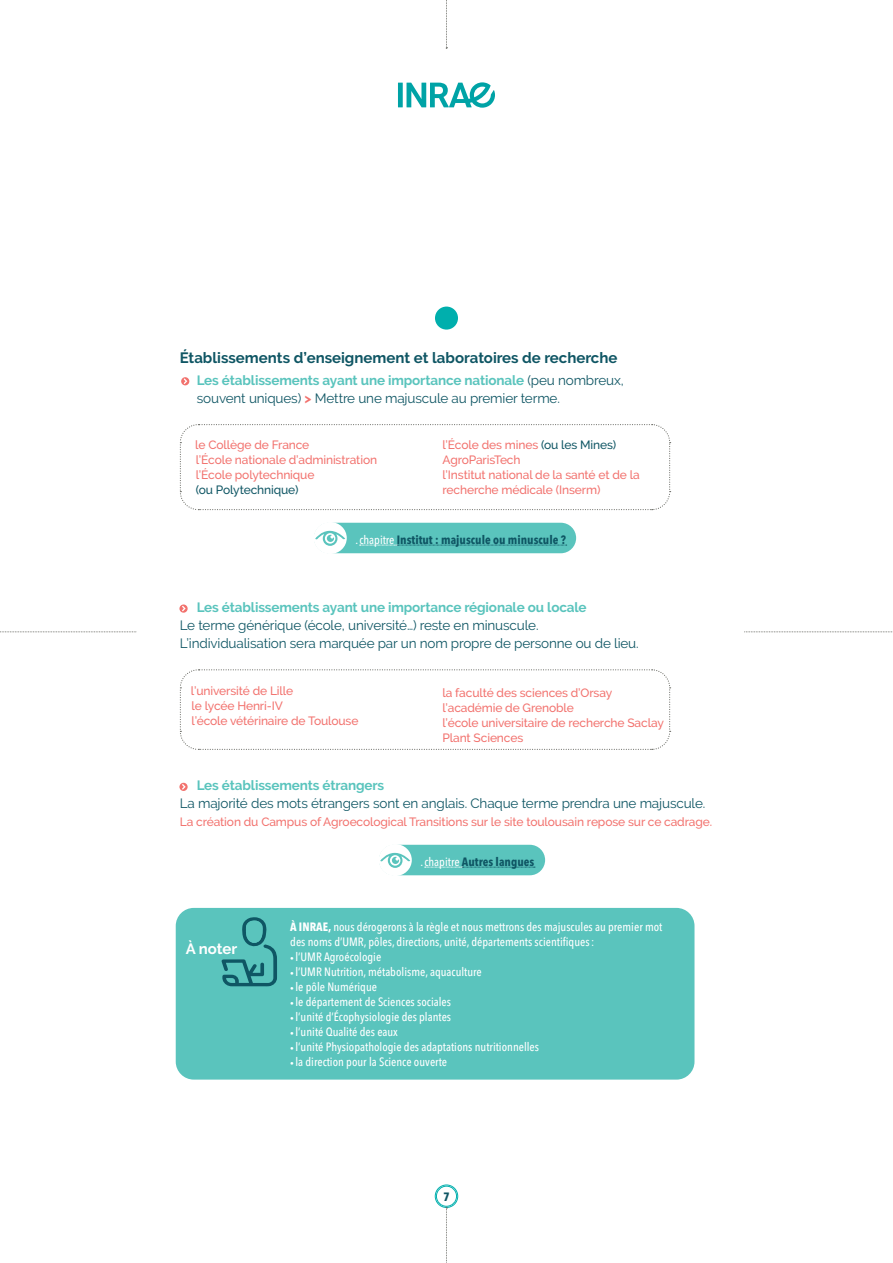
<style>
.page{position:relative;width:893px;height:1263px;background:#fff}
.page>*{position:absolute;margin:0;border:0;box-sizing:border-box;transform-origin:0 0}
.t1{font:700 15px "Raleway";color:#0f5664}
.t2{font:700 15px "Raleway";letter-spacing:-.005em;color:#fff}
.t3{font:13.5px/18px "Raleway";letter-spacing:-.01em;color:#0f5664}
.t4{font:700 13.5px "Raleway";letter-spacing:-.01em;color:#5ac4bd}
.t5{font:500 12px/15px "Raleway";letter-spacing:-.01em;color:#f2726e}
.t6{font:500 condensed 12px/15px "Avenir Next LT Pro";color:#fff}
.t7{font:700 condensed 12px "Avenir Next LT Pro";color:#0f5664}
.s1{font-weight:700;color:#5ac4bd}
.s2{font-weight:700;color:#f2726e}
.s3{color:#0f5664}
.s4{font-weight:500;color:#fff}
.s5{font-weight:700}
.s6{font-size:7.5px}
</style>
<div class="page">
<div style="left:435px;top:1185px;width:23px;height:22px;border:1px solid #00afad;border-radius:50%"></div>
<div style="left:436px;top:1186px;width:21px;height:20px;border:1px solid #00afad;border-radius:50%"></div>
<svg style="left:446px;top:0;width:1px;height:49px"></svg>
<svg style="left:446px;top:1207px;width:1px;height:56px"></svg>
<svg style="left:0;top:631px;width:893px;height:1px"></svg>
<div style="left:398px;top:83px;width:5px;height:24px;background:#00a3a6"></div>
<svg style="left:406px;top:82px;width:89px;height:26px"></svg>
<div style="left:137px;top:349px;width:607px;height:788px;background:#fff"></div>
<svg style="left:179px;top:424px;width:492px;height:87px"></svg>
<div style="left:314px;top:523px;width:262px;height:30px;background:#5ac4bd;border-radius:15px"></div>
<svg style="left:360px;top:545px;width:207px;height:1px"></svg>
<svg style="left:314px;top:522px;width:33px;height:32px"></svg>
<svg style="left:179px;top:669px;width:492px;height:81px"></svg>
<div style="left:379px;top:845px;width:166px;height:30px;background:#5ac4bd;border-radius:15px"></div>
<svg style="left:425px;top:867px;width:110px;height:1px"></svg>
<svg style="left:379px;top:844px;width:33px;height:32px"></svg>
<div style="left:435px;top:307px;width:23px;height:23px;background:#00afad;border-radius:50%"></div>
<svg style="left:181px;top:377px;width:8px;height:8px"></svg>
<svg style="left:184px;top:378px;width:3px;height:6px"></svg>
<svg style="left:179px;top:604px;width:9px;height:9px"></svg>
<svg style="left:182px;top:606px;width:4px;height:5px"></svg>
<svg style="left:179px;top:783px;width:9px;height:8px"></svg>
<svg style="left:182px;top:784px;width:4px;height:5px"></svg>
<div style="left:176px;top:908px;width:518px;height:171px;background:#5ac4bd;border-radius:18px"></div>
<svg style="left:221px;top:917px;width:56px;height:69px"></svg>
<p class="t1" style="left:180px;top:349px;width:439px">Établissements d’enseignement et laboratoires de recherche</p>
<p class="t3" style="left:197px;top:371px;width:428px"><span class="s1">Les établissements ayant une importance nationale</span> (peu nombreux, souvent uniques) <span class="s2">&gt;</span> Mettre une majuscule au premier terme.</p>
<p class="t5" style="left:195px;top:438px;width:116px">le Collège de France</p>
<p class="t5" style="left:196px;top:453px;width:183px">l’École nationale d’administration</p>
<p class="t5" style="left:196px;top:468px;width:120px">l’École polytechnique <span class="s3">(ou Polytechnique)</span></p>
<p class="t5" style="left:442px;top:438px;width:175px">l’École des mines <span class="s3">(ou les Mines)</span></p>
<p class="t5" style="left:442px;top:453px;width:80px">AgroParisTech</p>
<p class="t5" style="left:442px;top:468px;width:199px">l’Institut national de la santé et de la recherche médicale (Inserm)</p>
<p class="t7" style="left:355px;top:532px;width:212px"><span class="s4">.chapitre</span> Institut : majuscule ou minuscule ?</p>
<p class="t4" style="left:197px;top:600px;width:391px">Les établissements ayant une importance régionale ou locale</p>
<p class="t3" style="left:180px;top:616px;width:460px">Le terme générique (école, université…) reste en minuscule.<br>L’individualisation sera marquée par un nom propre de personne ou de lieu.</p>
<p class="t5" style="left:191px;top:683px;width:104px">l’université de Lille</p>
<p class="t5" style="left:192px;top:698px;width:93px">le lycée Henri-IV</p>
<p class="t5" style="left:192px;top:713px;width:168px">l’école vétérinaire de Toulouse</p>
<p class="t5" style="left:442px;top:685px;width:171px">la faculté des sciences d’Orsay</p>
<p class="t5" style="left:442px;top:700px;width:133px">l’académie de Grenoble</p>
<p class="t5" style="left:442px;top:715px;width:223px">l’école universitaire de recherche Saclay<br>Plant Sciences</p>
<p class="t4" style="left:197px;top:777px;width:189px">Les établissements étrangers</p>
<p class="t3" style="left:180px;top:794px;width:527px">La majorité des mots étrangers sont en anglais. Chaque terme prendra une majuscule.</p>
<p class="t5" style="left:180px;top:814px;width:534px">La création du Campus of Agroecological Transitions sur le site toulousain repose sur ce cadrage.</p>
<p class="t7" style="left:420px;top:854px;width:115px"><span class="s4">.chapitre</span> Autres langues</p>
<p class="t2" style="left:186px;top:940px;width:53px">À noter</p>
<p class="t6" style="left:290px;top:919px;width:374px"><span class="s5">À INRAE,</span> nous dérogerons à la règle et nous mettrons des majuscules au premier mot des noms d’UMR, pôles, directions, unité, départements scientifiques:</p>
<p class="t6" style="left:290px;top:949px;width:93px"><span class="s6">•</span> l’UMR Agroécologie</p>
<p class="t6" style="left:290px;top:964px;width:193px"><span class="s6">•</span> l’UMR Nutrition, métabolisme, aquaculture</p>
<p class="t6" style="left:290px;top:979px;width:88px"><span class="s6">•</span> le pôle Numérique</p>
<p class="t6" style="left:290px;top:994px;width:162px"><span class="s6">•</span> le département de Sciences sociales</p>
<p class="t6" style="left:290px;top:1009px;width:162px"><span class="s6">•</span> l’unité d’Écophysiologie des plantes</p>
<p class="t6" style="left:290px;top:1024px;width:109px"><span class="s6">•</span> l’unité Qualité des eaux</p>
<p class="t6" style="left:290px;top:1039px;width:250px"><span class="s6">•</span> l’unité Physiopathologie des adaptations nutritionnelles</p>
<p class="t6" style="left:290px;top:1054px;width:158px"><span class="s6">•</span> la direction pour la Science ouverte</p>
<p class="t7" style="left:443px;top:1189px;width:8px">7</p>
</div>
